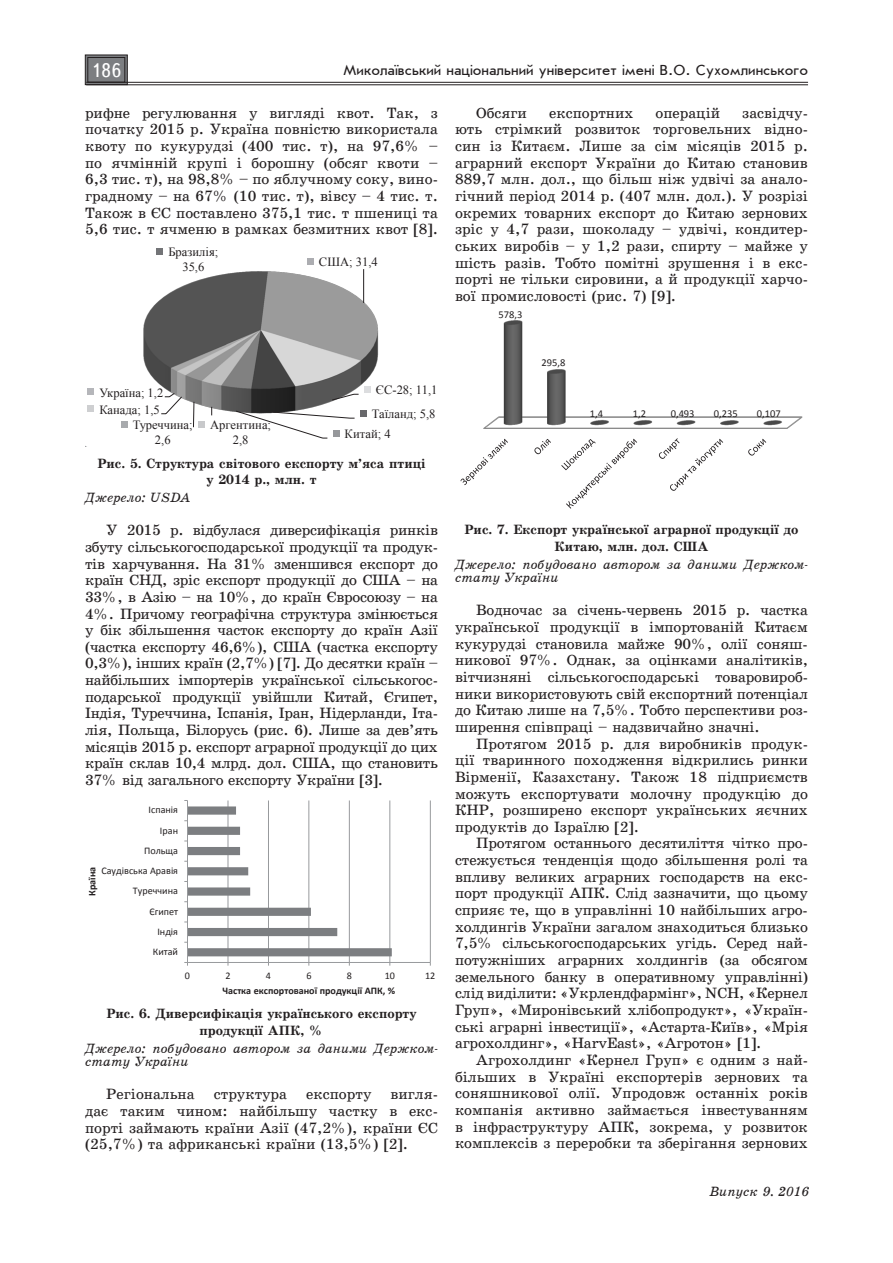
<style>
.page{position:relative;width:893px;height:1263px;background:#fff}
.page>*{position:absolute;margin:0;border:0;box-sizing:border-box;transform-origin:0 0}
.t1{font:19.5px "Ukrainian Text";color:#fff}
.t2{font:15px/16.6px "Ukrainian School";color:#231f20;text-align:justify}
.t3{font:15px "Ukrainian Journal Sans";color:#231f20}
.t4{font:700 13.5px/16.6px "Ukrainian School";color:#231f20;text-align:center}
.t5{font:italic 13.5px/13.5px "Ukrainian School";color:#231f20}
.t6{font:12.6px/14.4px "Times New Roman";color:#231f20;text-align:center}
.t7{font:10.5px "Calibri";color:#231f20}
.t8{font:10.05px "Calibri";color:#231f20}
.t9{font:700 10.05px "Calibri";color:#231f20}
</style>
<div class="page">
<svg style="left:85px;top:54px;width:43px;height:31px"></svg>
<div style="left:88px;top:57px;width:37px;height:25px;border:1px solid #231f20"></div>
<hr style="left:86px;top:82px;width:722px;height:1px;background:#231f20">
<hr style="left:86px;top:85px;width:722px;height:1px;background:#231f20">
<svg style="left:85px;top:248px;width:294px;height:199px"></svg>
<svg style="left:184px;top:800px;width:247px;height:166px"></svg>
<svg style="left:460px;top:320px;width:343px;height:189px"></svg>
<h1 class="t1" style="left:91px;top:60px;width:32px">186</h1>
<p class="t3" style="left:343px;top:63px;width:466px">Миколаївський національний університет імені В.О. Сухомлинського</p>
<p class="t2" style="left:85px;top:104px;width:354px">рифне регулювання у вигляді квот. Так, з початку 2015 р. Україна повністю використала квоту по кукурудзі (400 тис. т), на 97,6% – по ячмінній крупі і борошну (обсяг квоти – 6,3 тис. т), на 98,8% – по яблучному соку, вино&shy;градному – на 67% (10 тис. т), вівсу – 4 тис. т.<br>Також в ЄС поставлено 375,1 тис. т пшениці та 5,6 тис. т ячменю в рамках безмитних квот [8].</p>
<p class="t6" style="left:168px;top:244px;width:51px">Бразилія;<br>35,6</p>
<p class="t6" style="left:319px;top:255px;width:60px">США; 31,4</p>
<p class="t2" style="left:476px;top:104px;width:52px">Обсяги</p>
<p class="t2" style="left:549px;top:104px;width:86px">експортних</p>
<p class="t2" style="left:656px;top:104px;width:66px">операцій</p>
<p class="t2" style="left:455px;top:104px;width:354px;text-indent:287px">засвідчу&shy;ють стрімкий розвиток торговельних відно&shy;син із Китаєм. Лише за сім місяців 2015 р. аграрний експорт України до Китаю становив 889,7 млн. дол., що більш ніж удвічі за анало&shy;гічний період 2014 р. (407 млн. дол.). У розрізі окремих товарних експорт до Китаю зернових зріс у 4,7 рази, шоколаду – удвічі, кондитер&shy;ських виробів – у 1,2 рази, спирту – майже у шість разів. Тобто помітні зрушення і в екс&shy;порті не тільки сировини, а й продукції харчо&shy;вої промисловості (рис. 7) [9].</p>
<p class="t7" style="left:499px;top:308px;width:25px">578,3</p>
<p class="t6" style="left:99px;top:385px;width:65px">Україна; 1,2</p>
<p class="t6" style="left:99px;top:402px;width:62px">Канада; 1,5</p>
<p class="t6" style="left:133px;top:418px;width:61px">Туреччина;<br>2,6</p>
<p class="t6" style="left:210px;top:417px;width:62px">Аргентина;<br>2,8</p>
<p class="t6" style="left:372px;top:378px;width:67px;line-height:23.9px">ЄС-28; 11,1<br>Таїланд; 5,8</p>
<p class="t6" style="left:345px;top:426px;width:48px">Китай; 4</p>
<p class="t4" style="left:97px;top:455px;width:330px">Рис. 5. Структура світового експорту м’яса птиці у 2014 р., млн. т</p>
<p class="t5" style="left:85px;top:491px;width:107px">Джерело: USDA</p>
<p class="t2" style="left:85px;top:522px;width:354px;text-indent:21px">У 2015 р. відбулася диверсифікація ринків збуту сільськогосподарської продукції та продук&shy;тів харчування. На 31% зменшився експорт до країн СНД, зріс експорт продукції до США – на 33%, в Азію – на 10%, до країн Євросоюзу – на 4%. Причому географічна структура змінюється у бік збільшення часток експорту до країн Азії (частка експорту 46,6%), США (частка експорту 0,3%), інших країн (2,7%) [7]. До десятки країн – найбільших імпортерів української сільськогос&shy;подарської продукції увійшли Китай, Єгипет, Індія, Туреччина, Іспанія, Іран, Нідерланди, Іта&shy;лія, Польща, Білорусь (рис. 6). Лише за дев’ять місяців 2015 р. експорт аграрної продукції до цих країн склав 10,4 млрд. дол. США, що становить 37% від загального експорту України [3].</p>
<p class="t8" style="left:149px;top:804px;width:31px">Іспанія</p>
<p class="t8" style="left:160px;top:824px;width:20px">Іран</p>
<p class="t8" style="left:144px;top:844px;width:35px">Польща</p>
<p class="t8" style="left:101px;top:864px;width:78px">Саудівська Аравія</p>
<p class="t9" style="left:86px;top:896px;width:31px;rotate:-90deg">Країна</p>
<p class="t8" style="left:133px;top:885px;width:47px">Туреччина</p>
<p class="t8" style="left:149px;top:905px;width:30px">Єгипет</p>
<p class="t8" style="left:157px;top:925px;width:22px">Індія</p>
<p class="t8" style="left:153px;top:945px;width:27px">Китай</p>
<p class="t8" style="left:185px;top:969px;width:7px">0</p>
<p class="t8" style="left:225px;top:969px;width:7px">2</p>
<p class="t8" style="left:266px;top:969px;width:7px">4</p>
<p class="t8" style="left:306px;top:969px;width:7px">6</p>
<p class="t8" style="left:347px;top:969px;width:7px">8</p>
<p class="t8" style="left:385px;top:969px;width:12px">10</p>
<p class="t8" style="left:425px;top:969px;width:12px">12</p>
<p class="t9" style="left:222px;top:984px;width:174px">Частка експортованої продукції АПК, %</p>
<p class="t4" style="left:106px;top:1005px;width:312px">Рис. 6. Диверсифікація українського експорту продукції АПК, %</p>
<p class="t5" style="left:85px;top:1041px;width:354px">Джерело: побудовано автором за даними Держком&shy;стату України</p>
<p class="t2" style="left:106px;top:1086px;width:90px">Регіональна</p>
<p class="t2" style="left:214px;top:1086px;width:75px">структура</p>
<p class="t2" style="left:306px;top:1086px;width:67px">експорту</p>
<p class="t2" style="left:85px;top:1086px;width:354px;text-indent:305px">вигля&shy;дає таким чином: найбільшу частку в екс&shy;порті займають країни Азії (47,2%), країни ЄС (25,7%) та африканські країни (13,5%) [2].</p>
<p class="t7" style="left:542px;top:356px;width:25px">295,8</p>
<p class="t7" style="left:590px;top:406px;width:15px">1,4</p>
<p class="t7" style="left:633px;top:406px;width:15px">1,2</p>
<p class="t7" style="left:671px;top:407px;width:25px">0,493</p>
<p class="t7" style="left:714px;top:407px;width:25px">0,235</p>
<p class="t7" style="left:757px;top:407px;width:25px">0,107</p>
<p class="t4" style="left:464px;top:521px;width:335px">Рис. 7. Експорт української аграрної продукції до<br>Китаю, млн. дол. США</p>
<p class="t5" style="left:455px;top:557px;width:354px">Джерело: побудовано автором за даними Держком&shy;стату України</p>
<p class="t2" style="left:455px;top:602px;width:354px;text-indent:21px">Водночас за січень-червень 2015 р. частка української продукції в імпортованій Китаєм кукурудзі становила майже 90%, олії соняш&shy;никової 97%. Однак, за оцінками аналітиків, вітчизняні сільськогосподарські товаровироб&shy;ники використовують свій експортний потенціал до Китаю лише на 7,5%. Тобто перспективи роз&shy;ширення співпраці – надзвичайно значні.</p>
<p class="t2" style="left:455px;top:735px;width:354px;text-indent:21px">Протягом 2015 р. для виробників продук&shy;ції тваринного походження відкрились ринки Вірменії, Казахстану. Також 18 підприємств можуть експортувати молочну продукцію до КНР, розширено експорт українських яєчних продуктів до Ізраїлю [2].</p>
<p class="t2" style="left:455px;top:835px;width:354px;text-indent:21px">Протягом останнього десятиліття чітко про&shy;стежується тенденція щодо збільшення ролі та впливу великих аграрних господарств на екс&shy;порт продукції АПК. Слід зазначити, що цьому сприяє те, що в управлінні 10 найбільших агро&shy;холдингів України загалом знаходиться близько 7,5% сільськогосподарських угідь. Серед най&shy;потужніших аграрних холдингів (за обсягом земельного банку в оперативному управлінні) слід виділити: «Укрлендфармінг», NCH, «Кернел Груп», «Миронівський хлібопродукт», «Україн&shy;ські аграрні інвестиції», «Астарта-Київ», «Мрія агрохолдинг», «HarvEast», «Агротон» [1].</p>
<p class="t2" style="left:455px;top:1051px;width:354px;text-indent:21px">Агрохолдинг «Кернел Груп» є одним з най&shy;більших в Україні експортерів зернових та соняшникової олії. Упродовж останніх років компанія активно займається інвестуванням в інфраструктуру АПК, зокрема, у розвиток комплексів з переробки та зберігання зернових</p>
<p class="t5" style="left:709px;top:1184px;width:102px">Випуск 9. 2016</p>
</div>
